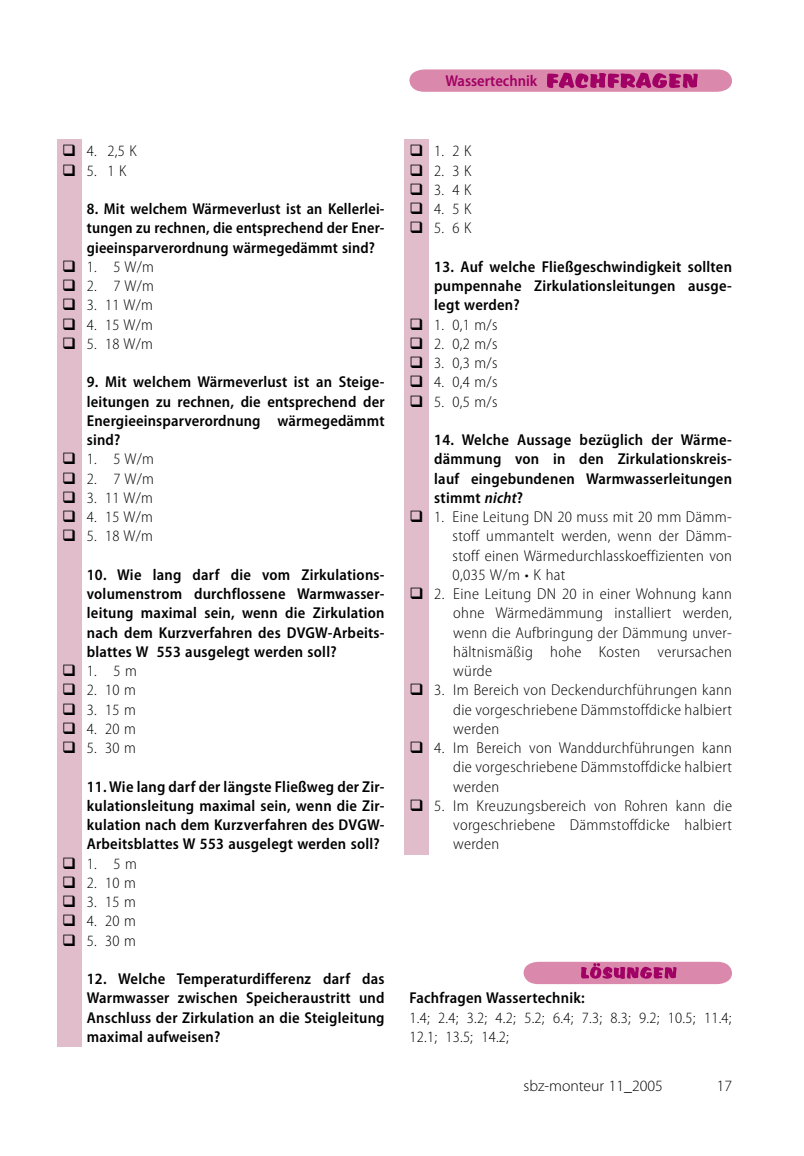
<style>
.page{position:relative;width:804px;height:1156px;background:#fff}
.page>*{position:absolute;margin:0;border:0;box-sizing:border-box;transform-origin:0 0}
._04_Grundtext{font:600 semi-condensed 15.75px/19.2px "Myriad Pro";letter-spacing:.015em;color:#000;text-align:justify}
._04_Grundtext-2{font:300 semi-condensed 15.75px/19.2px "Myriad Pro";letter-spacing:.02em;color:#000;text-align:justify}
.t1{font:300 15.75px "Myriad Pro";color:#000}
.t2{font:600 semi-condensed 15.75px "Myriad Pro";color:#a10064}
.s1{font-style:italic}
</style>
<div class="page">
<div style="left:404px;top:139px;width:25px;height:715px;background:#e1bdcc"></div>
<div style="left:57px;top:139px;width:25px;height:908px;background:#e1bdcc"></div>
<svg style="left:409px;top:69px;width:323px;height:23px;background:#d072a0"></svg>
<svg style="left:523px;top:962px;width:209px;height:22px;background:#d175a1"></svg>
<p class="_04_Grundtext-2" style="left:62px;top:142px;width:76px">❑ 4. 2,5 K</p>
<p class="_04_Grundtext-2" style="left:62px;top:161px;width:66px">❑ 5. 1 K</p>
<p class="_04_Grundtext" style="left:87px;top:199px;width:299px">8. Mit welchem Wärmeverlust ist an Kellerlei&shy;tungen zu rechnen, die entsprechend der Ener&shy;gieeinsparverordnung wärmegedämmt sind?</p>
<p class="_04_Grundtext-2" style="left:62px;top:257px;width:93px">❑ 1. 5 W/m</p>
<p class="_04_Grundtext-2" style="left:62px;top:276px;width:93px">❑ 2. 7 W/m</p>
<p class="_04_Grundtext-2" style="left:62px;top:296px;width:93px">❑ 3. 11 W/m</p>
<p class="_04_Grundtext-2" style="left:62px;top:315px;width:93px">❑ 4. 15 W/m</p>
<p class="_04_Grundtext-2" style="left:62px;top:334px;width:93px">❑ 5. 18 W/m</p>
<p class="_04_Grundtext" style="left:87px;top:373px;width:299px">9. Mit welchem Wärmeverlust ist an Steige&shy;leitungen zu rechnen, die entsprechend der Energieeinsparverordnung wärmegedämmt sind?</p>
<p class="_04_Grundtext-2" style="left:62px;top:450px;width:93px">❑ 1. 5 W/m</p>
<p class="_04_Grundtext-2" style="left:62px;top:469px;width:93px">❑ 2. 7 W/m</p>
<p class="_04_Grundtext-2" style="left:62px;top:488px;width:93px">❑ 3. 11 W/m</p>
<p class="_04_Grundtext-2" style="left:62px;top:507px;width:93px">❑ 4. 15 W/m</p>
<p class="_04_Grundtext-2" style="left:62px;top:527px;width:93px">❑ 5. 18 W/m</p>
<p class="_04_Grundtext" style="left:87px;top:565px;width:299px">10. Wie lang darf die vom Zirkulations&shy;volumenstrom durchflossene Warmwasser&shy;leitung maximal sein, wenn die Zirkulation nach dem Kurzverfahren des DVGW-Arbeits&shy;blattes W 553 ausgelegt werden soll?</p>
<p class="_04_Grundtext-2" style="left:62px;top:661px;width:76px">❑ 1. 5 m</p>
<p class="_04_Grundtext-2" style="left:62px;top:681px;width:75px">❑ 2. 10 m</p>
<p class="_04_Grundtext-2" style="left:62px;top:700px;width:75px">❑ 3. 15 m</p>
<p class="_04_Grundtext-2" style="left:62px;top:719px;width:75px">❑ 4. 20 m</p>
<p class="_04_Grundtext-2" style="left:62px;top:738px;width:75px">❑ 5. 30 m</p>
<p class="_04_Grundtext" style="left:87px;top:777px;width:299px">11. Wie lang darf der längste Fließweg der Zir&shy;kulationsleitung maximal sein, wenn die Zir&shy;kulation nach dem Kurzverfahren des DVGW-Arbeitsblattes W 553 ausgelegt werden soll?</p>
<p class="_04_Grundtext-2" style="left:62px;top:854px;width:76px">❑ 1. 5 m</p>
<p class="_04_Grundtext-2" style="left:62px;top:873px;width:75px">❑ 2. 10 m</p>
<p class="_04_Grundtext-2" style="left:62px;top:892px;width:75px">❑ 3. 15 m</p>
<p class="_04_Grundtext-2" style="left:62px;top:912px;width:75px">❑ 4. 20 m</p>
<p class="_04_Grundtext-2" style="left:62px;top:931px;width:75px">❑ 5. 30 m</p>
<p class="_04_Grundtext" style="left:87px;top:969px;width:299px">12. Welche Temperaturdifferenz darf das Warmwasser zwischen Speicheraustritt und Anschluss der Zirkulation an die Steigleitung maximal aufweisen?</p>
<p class="t2" style="left:445px;top:72px;width:93px">Wassertechnik</p>
<p class="_04_Grundtext-2" style="left:409px;top:142px;width:64px">❑ 1. 2 K</p>
<p class="_04_Grundtext-2" style="left:409px;top:161px;width:64px">❑ 2. 3 K</p>
<p class="_04_Grundtext-2" style="left:409px;top:180px;width:64px">❑ 3. 4 K</p>
<p class="_04_Grundtext-2" style="left:409px;top:199px;width:64px">❑ 4. 5 K</p>
<p class="_04_Grundtext-2" style="left:409px;top:219px;width:64px">❑ 5. 6 K</p>
<p class="_04_Grundtext" style="left:434px;top:257px;width:299px">13. Auf welche Fließgeschwindigkeit sollten pumpennahe Zirkulationsleitungen ausge&shy;legt werden?</p>
<p class="_04_Grundtext-2" style="left:409px;top:315px;width:89px">❑ 1. 0,1 m/s</p>
<p class="_04_Grundtext-2" style="left:409px;top:334px;width:89px">❑ 2. 0,2 m/s</p>
<p class="_04_Grundtext-2" style="left:409px;top:353px;width:89px">❑ 3. 0,3 m/s</p>
<p class="_04_Grundtext-2" style="left:409px;top:373px;width:89px">❑ 4. 0,4 m/s</p>
<p class="_04_Grundtext-2" style="left:409px;top:392px;width:89px">❑ 5. 0,5 m/s</p>
<p class="_04_Grundtext" style="left:434px;top:430px;width:299px">14. Welche Aussage bezüglich der Wärme&shy;dämmung von in den Zirkulationskreis&shy;lauf eingebundenen Warmwasserleitungen stimmt <span class="s1">nicht</span>?</p>
<p class="_04_Grundtext-2" style="left:452px;top:507px;width:281px;text-indent:-43px">❑ 1. Eine Leitung DN 20 muss mit 20 mm Dämm&shy;stoff ummantelt werden, wenn der Dämm&shy;stoff einen Wärmedurchlasskoeffizienten von 0,035 W/m • K hat</p>
<p class="_04_Grundtext-2" style="left:453px;top:584px;width:280px;text-indent:-44px">❑ 2. Eine Leitung DN 20 in einer Wohnung kann ohne Wärmedämmung installiert werden, wenn die Aufbringung der Dämmung unver&shy;hältnismäßig hohe Kosten verursachen würde</p>
<p class="_04_Grundtext-2" style="left:453px;top:681px;width:280px;text-indent:-44px">❑ 3. Im Bereich von Deckendurchführungen kann die vorgeschriebene Dämmstoffdicke halbiert werden</p>
<p class="_04_Grundtext-2" style="left:453px;top:738px;width:280px;text-indent:-44px">❑ 4. Im Bereich von Wanddurchführungen kann die vorgeschriebene Dämmstoffdicke halbiert werden</p>
<p class="_04_Grundtext-2" style="left:453px;top:796px;width:280px;text-indent:-44px">❑ 5. Im Kreuzungsbereich von Rohren kann die vorgeschriebene Dämmstoffdicke halbiert werden</p>
<p class="_04_Grundtext" style="left:409px;top:989px;width:177px">Fachfragen Wassertechnik:</p>
<p class="_04_Grundtext-2" style="left:409px;top:1008px;width:324px">1.4; 2.4; 3.2; 4.2; 5.2; 6.4; 7.3; 8.3; 9.2; 10.5; 11.4;<br>12.1; 13.5; 14.2;</p>
<p class="t1" style="left:523px;top:1077px;width:141px">sbz-monteur 11_2005</p>
<p class="t1" style="left:716px;top:1077px;width:17px">17</p>
</div>
